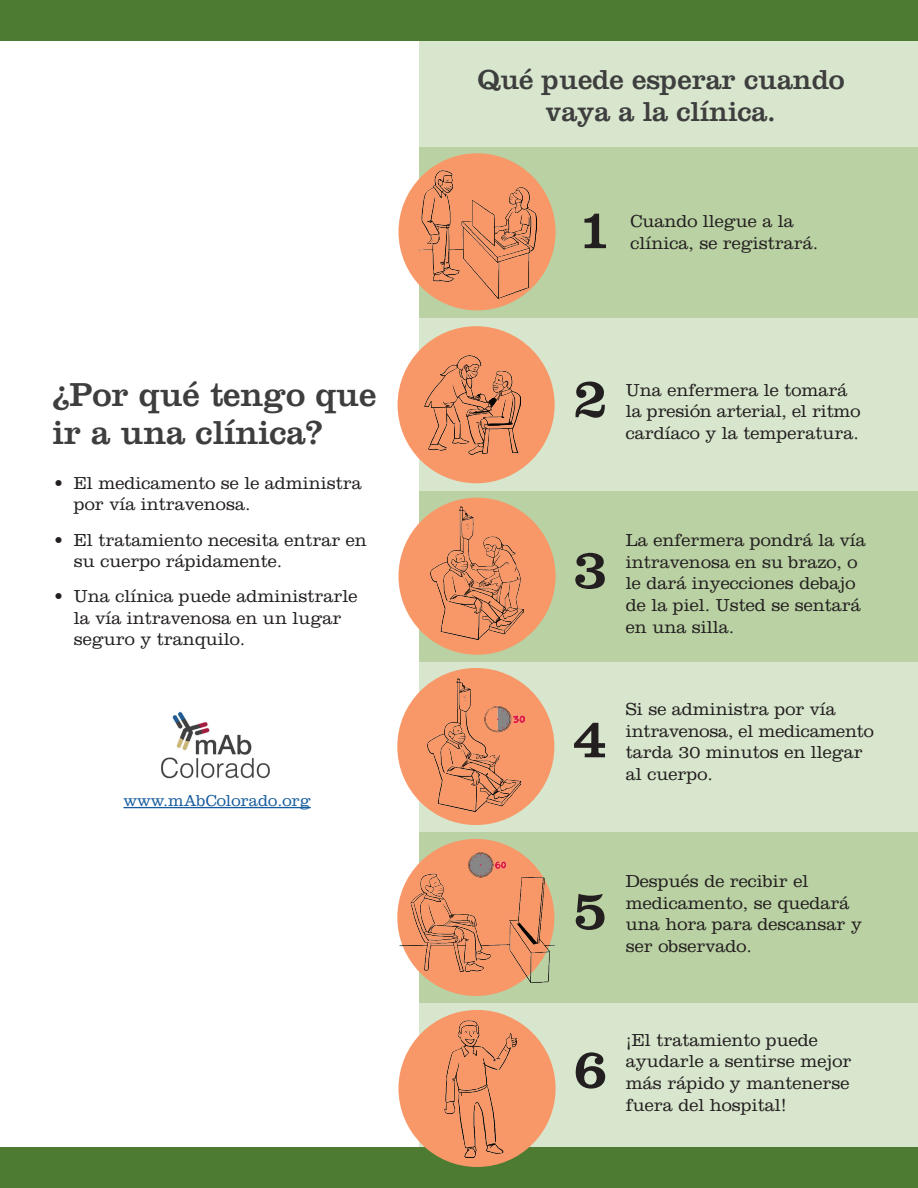
<style>
.page{position:relative;width:918px;height:1188px;background:#fff}
.page>*{position:absolute;margin:0;border:0;box-sizing:border-box;transform-origin:0 0}
.t1{font:57px "Clarendon";color:#231f20}
.t2{font:34.5px/37.5px "Clarendon";letter-spacing:-.005em;color:#3e3e3f}
.t3{font:28.5px/31.5px "Clarendon";letter-spacing:-.005em;color:#3e3e3f;text-align:center}
.t4{font:300 18px/21.6px "Clarendon";color:#231f20}
.t5{font:300 16.5px "Clarendon";color:#175d9e}
</style>
<div class="page">
<div style="left:419px;top:40px;width:499px;height:1141px;background:#d8e6cd"></div>
<div style="left:419px;top:491px;width:499px;height:171px;background:#bad1a3"></div>
<div style="left:419px;top:147px;width:499px;height:171px;background:#bad1a3"></div>
<div style="left:419px;top:833px;width:499px;height:170px;background:#bad1a3"></div>
<div style="left:0;top:0;width:918px;height:40px;background:#4d7b31"></div>
<div style="left:0;top:1148px;width:918px;height:40px;background:#4d7b31"></div>
<div style="left:399px;top:153px;width:157px;height:157px;background:#f89868;border-radius:50%"></div>
<img style="left:418px;top:171px;width:119px;height:127px">
<div style="left:398px;top:326px;width:157px;height:157px;background:#f89868;border-radius:50%"></div>
<img style="left:425px;top:355px;width:96px;height:99px">
<div style="left:397px;top:668px;width:157px;height:157px;background:#f89868;border-radius:50%"></div>
<img style="left:427px;top:678px;width:97px;height:134px">
<div style="left:397px;top:839px;width:157px;height:157px;background:#f89868;border-radius:50%"></div>
<img style="left:399px;top:853px;width:156px;height:129px">
<div style="left:399px;top:1010px;width:157px;height:157px;background:#f89868;border-radius:50%"></div>
<img style="left:444px;top:1021px;width:72px;height:137px">
<div style="left:399px;top:498px;width:157px;height:157px;background:#f89868;border-radius:50%"></div>
<img style="left:430px;top:506px;width:94px;height:134px">
<img style="left:161px;top:711px;width:109px;height:68px">
<hr style="left:123px;top:807px;width:188px;height:1px;background:#175d9e">
<h2 class="t2" style="left:52px;top:375px;width:325px">¿Por qué tengo que ir a una clínica?</h2>
<p class="t4" style="left:74px;top:472px;width:289px;text-indent:-20px">• El medicamento se le administra por vía intravenosa.</p>
<p class="t4" style="left:74px;top:528px;width:295px;text-indent:-20px">• El tratamiento necesita entrar en su cuerpo rápidamente.</p>
<p class="t4" style="left:74px;top:585px;width:285px;text-indent:-20px">• Una clínica puede administrarle la vía intravenosa en un lugar seguro y tranquilo.</p>
<p class="t5" style="left:123px;top:791px;width:189px">www.mAbColorado.org</p>
<h3 class="t3" style="left:477px;top:64px;width:370px">Qué puede esperar cuando vaya a la clínica.</h3>
<h1 class="t1" style="left:577px;top:196px;width:36px">1</h1>
<p class="t4" style="left:630px;top:210px;width:189px">Cuando llegue a la clínica, se registrará.</p>
<h1 class="t1" style="left:573px;top:365px;width:36px">2</h1>
<p class="t4" style="left:626px;top:379px;width:236px">Una enfermera le tomará la presión arterial, el ritmo cardíaco y la temperatura.</p>
<h1 class="t1" style="left:573px;top:536px;width:36px">3</h1>
<p class="t4" style="left:626px;top:529px;width:242px">La enfermera pondrá la vía intravenosa en su brazo, o le dará inyecciones debajo de la piel. Usted se sentará en una silla.</p>
<h1 class="t1" style="left:573px;top:705px;width:36px">4</h1>
<p class="t4" style="left:626px;top:698px;width:249px">Si se administra por vía intravenosa, el medicamento tarda 30 minutos en llegar al cuerpo.</p>
<h1 class="t1" style="left:573px;top:877px;width:36px">5</h1>
<p class="t4" style="left:626px;top:870px;width:238px">Después de recibir el medicamento, se quedará una hora para descansar y ser observado.</p>
<h1 class="t1" style="left:573px;top:1035px;width:36px">6</h1>
<p class="t4" style="left:626px;top:1029px;width:227px">¡El tratamiento puede ayudarle a sentirse mejor más rápido y mantenerse fuera del hospital!</p>
</div>
